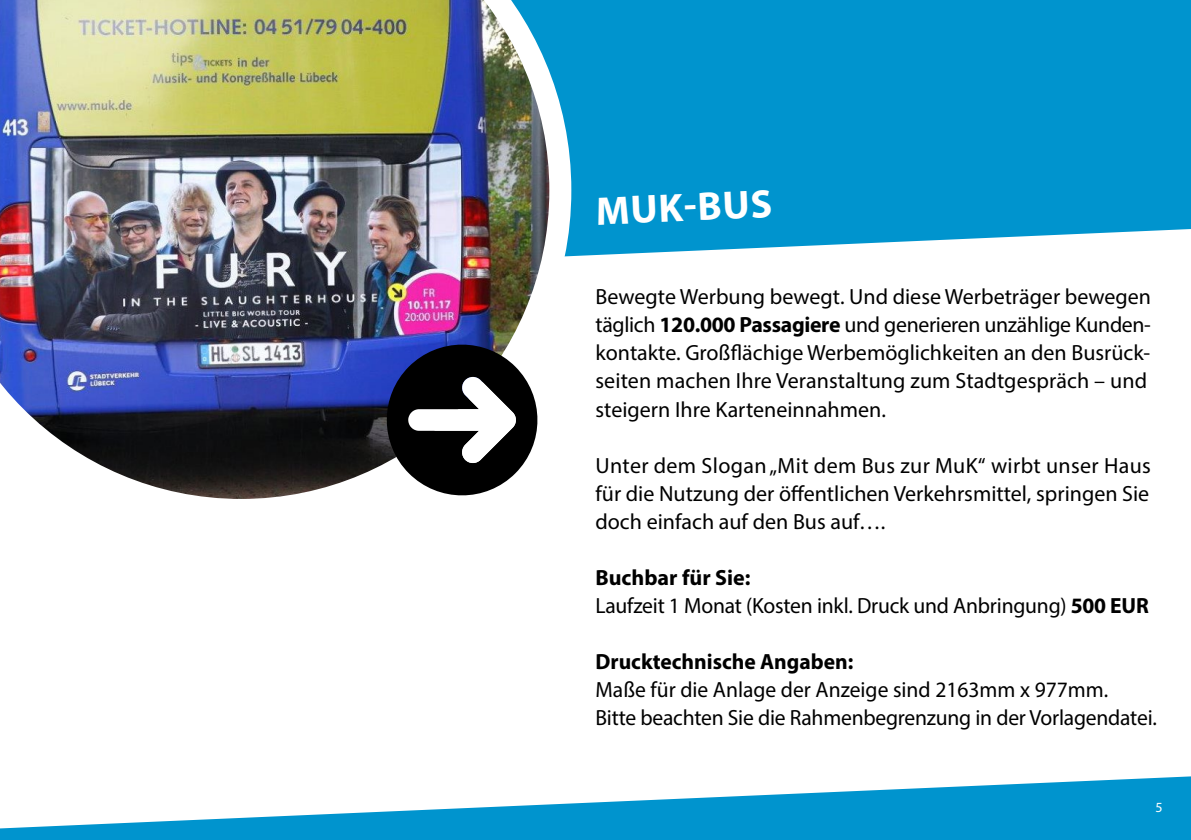
<style>
.page{position:relative;width:1191px;height:840px;background:#fff}
.page>*{position:absolute;margin:0;border:0;box-sizing:border-box;transform-origin:0 0}
.t1{font:700 40px "Myriad Pro";color:#fff}
.t2{font:22px/28px "Myriad Pro";color:#000}
.t3{font:700 22px "Myriad Pro";color:#000}
.t4{font:14px "Myriad Pro";color:#fff}
.s1{font-weight:700}
</style>
<div class="page">
<svg style="left:0;top:776px;width:1191px;height:63px;fill:#0094ce"></svg>
<div style="left:571px;top:0;width:620px;height:257px;background:#0094ce"></div>
<img style="left:0;top:0;width:571px;height:499px">
<svg style="left:379px;top:337px;width:166px;height:162px"></svg>
<h1 class="t1" style="left:594px;top:186px;width:178px;rotate:-3deg">MUK-BUS</h1>
<p class="t2" style="left:595px;top:282px;width:557px">Bewegte Werbung bewegt. Und diese Werbeträger bewegen täglich <span class="s1">120.000 Passagiere</span> und generieren unzählige Kunden&shy;kontakte. Großflächige Werbemöglichkeiten an den Busrück&shy;seiten machen Ihre Veranstaltung zum Stadtgespräch – und steigern Ihre Karteneinnahmen.</p>
<p class="t2" style="left:595px;top:450px;width:557px;text-align:justify">Unter dem Slogan „Mit dem Bus zur MuK“ wirbt unser Haus für die Nutzung der öffentlichen Verkehrsmittel, springen Sie doch einfach auf den Bus auf….</p>
<p class="t2" style="left:595px;top:562px;width:555px"><span class="s1">Buchbar für Sie:<br></span>Laufzeit 1 Monat (Kosten inkl. Druck und Anbringung) <span class="s1">500 EUR</span></p>
<p class="t3" style="left:595px;top:646px;width:259px">Drucktechnische Angaben:</p>
<p class="t2" style="left:595px;top:674px;width:563px">Maße für die Anlage der Anzeige sind 2163mm x 977mm.<br>Bitte beachten Sie die Rahmenbegrenzung in der Vorlagendatei.</p>
<p class="t4" style="left:1155px;top:797px;width:9px">5</p>
</div>
